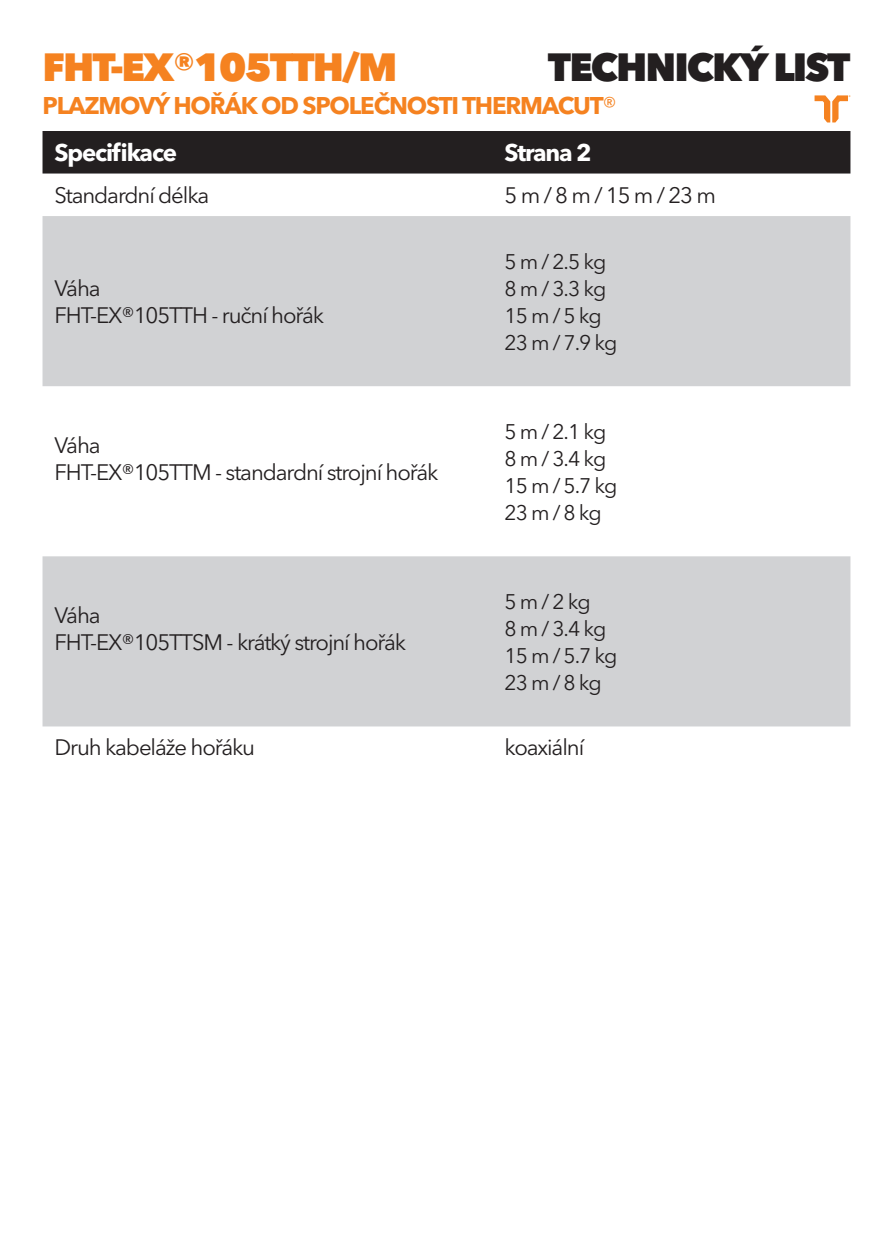
<style>
.page{position:relative;width:893px;height:1259px;background:#fff}
.page>*{position:absolute;margin:0;border:0;box-sizing:border-box;transform-origin:0 0}
.t1{font:800 39px "Avenir Next LT Pro";letter-spacing:-.05em;color:#f58220}
.t2{font:800 39px "Avenir Next LT Pro";letter-spacing:-.05em;color:#231f20}
.t3{font:700 24px "Avenir Next LT Pro";letter-spacing:-.05em;color:#f58220}
.t4{font:700 24px "Avenir Next LT Pro";letter-spacing:-.05em;color:#fff}
.t5{font:22.2px/26.7px "Avenir Next LT Pro";letter-spacing:-.05em;color:#231f20}
.t6{font:21px/27px "Avenir Next LT Pro";letter-spacing:-.05em;color:#231f20}
.s1{font-weight:400}
.s2{font-weight:400;color:#231f20}
</style>
<div class="page">
<div style="left:43px;top:131px;width:807px;height:42px;background:#231f20"></div>
<svg style="left:43px;top:216px;width:807px;height:510px;fill:#d1d2d4"></svg>
<svg style="left:814px;top:95px;width:36px;height:27px"></svg>
<h1 class="t2" style="left:548px;top:43px;width:304px">TECHNICKÝ LIST</h1>
<p class="t3" style="left:43px;top:91px;width:576px">PLAZMOVÝ HOŘÁK OD SPOLEČNOSTI THERMACUT<span class="s1">®</span></p>
<h1 class="t1" style="left:43px;top:43px;width:356px">FHT-EX®105TTH/M</h1>
<p class="t4" style="left:55px;top:138px;width:138px">Specifikace<span class="s2">d</span></p>
<p class="t4" style="left:505px;top:138px;width:89px">Strana 2</p>
<p class="t5" style="left:55px;top:182px;width:156px">Standardní délka</p>
<p class="t5" style="left:505px;top:182px;width:213px">5 m / 8 m / 15 m / 23 m</p>
<p class="t5" style="left:55px;top:275px;width:271px">Váha<br>FHT-EX®105TTH - ruční hořák</p>
<p class="t5" style="left:55px;top:432px;width:385px">Váha<br>FHT-EX®105TTM - standardní strojní hořák</p>
<p class="t5" style="left:55px;top:602px;width:353px">Váha<br>FHT-EX®105TTSM - krátký strojní hořák</p>
<p class="t6" style="left:505px;top:248px;width:114px">5 m / 2.5 kg<br>8 m / 3.3 kg<br>15 m / 5 kg<br>23 m / 7.9 kg</p>
<p class="t6" style="left:505px;top:418px;width:114px">5 m / 2.1 kg<br>8 m / 3.4 kg<br>15 m / 5.7 kg<br>23 m / 8 kg</p>
<p class="t6" style="left:505px;top:588px;width:114px">5 m / 2 kg<br>8 m / 3.4 kg<br>15 m / 5.7 kg<br>23 m / 8 kg</p>
<p class="t5" style="left:55px;top:734px;width:202px">Druh kabeláže hořáku</p>
<p class="t5" style="left:505px;top:734px;width:81px">koaxiální</p>
</div>
